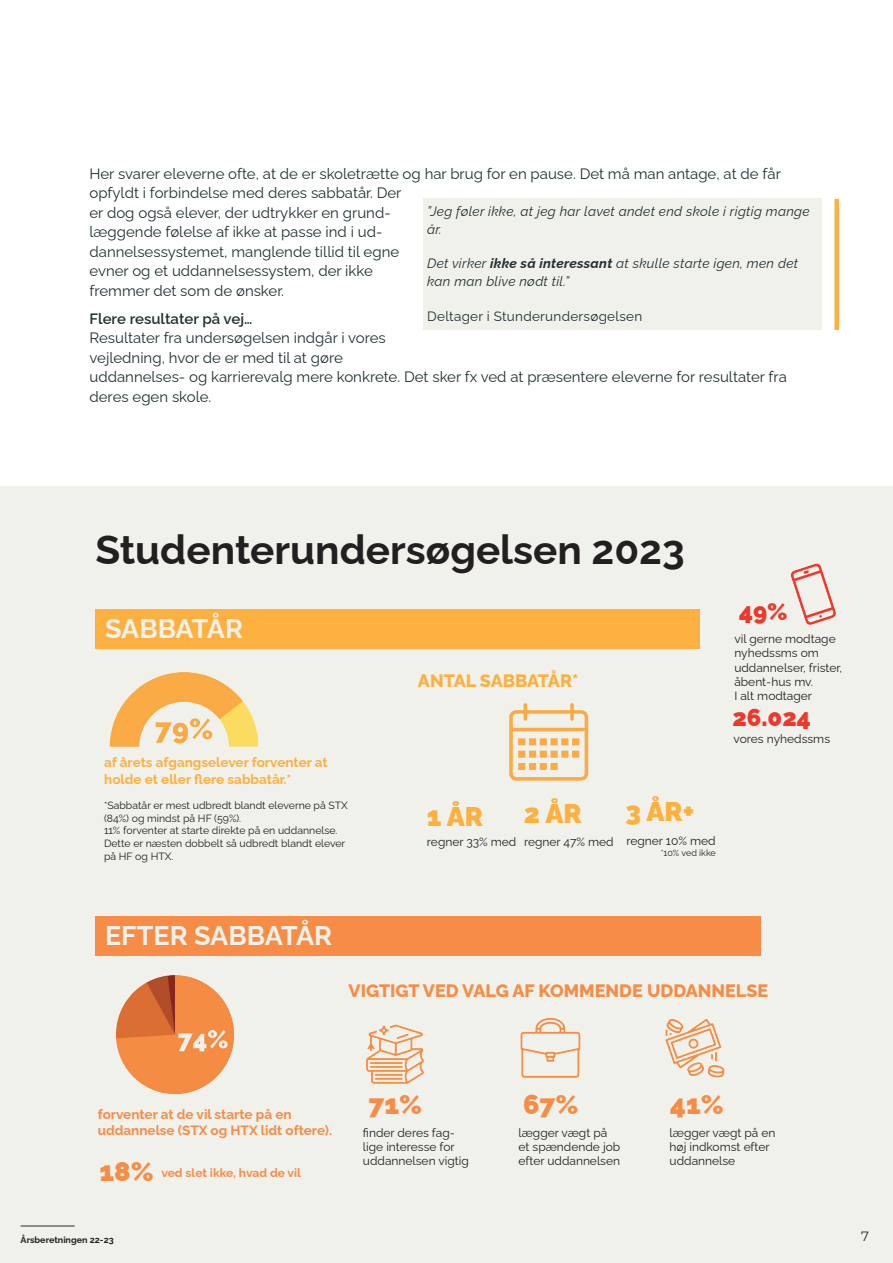
<style>
.page{position:relative;width:893px;height:1263px;background:#fff}
.page>*{position:absolute;margin:0;border:0;box-sizing:border-box;transform-origin:0 0}
.t1{font:700 40.5px "Raleway";color:#231f20}
.t2{font:700 27px "Raleway";color:#f1f1eb}
.t3{font:900 27px "Raleway";color:#f68c45}
.t4{font:900 27px "Raleway";color:#fbb03f}
.t5{font:900 24px "Raleway";color:#ee372d}
.t6{font:800 18px "Raleway";color:#f68c45}
.t7{font:800 18px "Raleway";color:#fbb03f}
.t8{font:15px/19.5px "Raleway";color:#203032}
.t9{font:600 15px "Raleway";color:#203032}
.t10{font:italic 13.5px/18px "Raleway";letter-spacing:.02em;color:#203032}
.t11{font:700 13.5px/16.2px "Raleway";color:#fbb03f}
.t12{font:700 13.5px/16.2px "Raleway";color:#f68c45}
.t13{font:13.5px "Raleway";letter-spacing:.02em;color:#203032}
.t14{font:13.5px "Montserrat";color:#203032}
.t15{font:12px/14.4px "Raleway";color:#231f20}
.t16{font:700 12px "Raleway";color:#f68c45}
.t17{font:10.5px/12.6px "Raleway";color:#231f20}
.t18{font:700 9px "Raleway";color:#231f20}
.t19{font:9px "Raleway";color:#231f20}
.s1{font-weight:700}
</style>
<div class="page">
<div style="left:1px;top:487px;width:892px;height:776px;background:#f1f1eb"></div>
<img style="left:520px;top:1017px;width:61px;height:61px">
<img style="left:366px;top:1024px;width:58px;height:60px">
<img style="left:665px;top:1019px;width:60px;height:59px">
<svg style="left:509px;top:703px;width:79px;height:78px"></svg>
<div style="left:95px;top:609px;width:605px;height:39px;background:#fbb03f"></div>
<div style="left:95px;top:916px;width:666px;height:40px;background:#f68c45"></div>
<hr style="left:21px;top:1226px;width:54px;height:1px;background:#203032">
<div style="left:423px;top:199px;width:398px;height:131px;background:#f1f1eb"></div>
<div style="left:834px;top:199px;width:5px;height:131px;background:#fbb03f"></div>
<img style="left:109px;top:672px;width:150px;height:75px">
<img style="left:115px;top:975px;width:120px;height:120px">
<svg style="left:791px;top:563px;width:45px;height:62px"></svg>
<p class="t8" style="left:90px;top:162px;width:693px">Her svarer eleverne ofte, at de er skoletrætte og har brug for en pause. Det må man antage, at de får opfyldt i forbindelse med deres sabbatår. Der<br>er dog også elever, der udtrykker en grund-<br>læggende følelse af ikke at passe ind i ud-<br>dannelsessystemet, manglende tillid til egne<br>evner og et uddannelsessystem, der ikke<br>fremmer det som de ønsker.</p>
<p class="t9" style="left:90px;top:306px;width:164px">Flere resultater på vej…</p>
<p class="t8" style="left:90px;top:326px;width:699px">Resultater fra undersøgelsen indgår i vores<br>vejledning, hvor de er med til at gøre<br>uddannelses- og karrierevalg mere konkrete. Det sker fx ved at præsentere eleverne for resultater fra deres egen skole.</p>
<p class="t10" style="left:427px;top:200px;width:384px">”Jeg føler ikke, at jeg har lavet andet end skole i rigtig mange år.</p>
<p class="t10" style="left:427px;top:253px;width:372px">Det virker <span class="s1">ikke så interessant</span> at skulle starte igen, men det kan man blive nødt til.”</p>
<p class="t13" style="left:427px;top:305px;width:217px">Deltager i Stunderundersøgelsen</p>
<h1 class="t1" style="left:95px;top:518px;width:591px">Studenterundersøgelsen 2023</h1>
<h2 class="t2" style="left:105px;top:607px;width:139px">SABBATÅR</h2>
<p class="t11" style="left:104px;top:753px;width:225px">af årets afgangselever forventer at holde et eller flere sabbatår.*</p>
<p class="t17" style="left:104px;top:798px;width:245px">*Sabbatår er mest udbredt blandt eleverne på STX (84%) og mindst på HF (59%).<br>11% forventer at starte direkte på en uddannelse.<br>Dette er næsten dobbelt så udbredt blandt elever på HF og HTX.</p>
<p class="t7" style="left:418px;top:666px;width:162px">ANTAL SABBATÅR*</p>
<h2 class="t4" style="left:427px;top:795px;width:58px">1 ÅR</h2>
<p class="t15" style="left:427px;top:833px;width:91px">regner 33% med</p>
<h2 class="t4" style="left:524px;top:792px;width:59px">2 ÅR</h2>
<p class="t15" style="left:524px;top:833px;width:91px">regner 47% med</p>
<h2 class="t4" style="left:626px;top:790px;width:70px">3 ÅR+</h2>
<p class="t15" style="left:626px;top:832px;width:91px">regner 10% med</p>
<p class="t19" style="left:661px;top:846px;width:57px">*10% ved ikke</p>
<h3 class="t5" style="left:739px;top:592px;width:50px">49%</h3>
<p class="t15" style="left:734px;top:630px;width:109px">vil gerne modtage nyhedssms om uddannelser, frister, åbent-hus mv.<br>I alt modtager</p>
<h3 class="t5" style="left:732px;top:698px;width:80px">26.024</h3>
<p class="t15" style="left:734px;top:730px;width:98px">vores nyhedssms</p>
<h2 class="t2" style="left:105px;top:914px;width:229px">EFTER SABBATÅR</h2>
<p class="t6" style="left:349px;top:976px;width:421px">VIGTIGT VED VALG AF KOMMENDE UDDANNELSE</p>
<p class="t12" style="left:98px;top:1105px;width:236px">forventer at de vil starte på en uddannelse (STX og HTX lidt oftere).</p>
<h2 class="t3" style="left:100px;top:1149px;width:56px">18%</h2>
<p class="t16" style="left:161px;top:1163px;width:141px">ved slet ikke, hvad de vil</p>
<h2 class="t3" style="left:368px;top:1082px;width:55px">71%</h2>
<h2 class="t3" style="left:523px;top:1082px;width:57px">67%</h2>
<h2 class="t3" style="left:670px;top:1082px;width:55px">41%</h2>
<p class="t15" style="left:363px;top:1124px;width:107px">finder deres fag&shy;lige interesse for uddannelsen vigtig</p>
<p class="t15" style="left:518px;top:1124px;width:103px">lægger vægt på et spændende job efter uddannelsen</p>
<p class="t15" style="left:670px;top:1124px;width:107px">lægger vægt på en høj indkomst efter uddannelse</p>
<p class="t18" style="left:21px;top:1232px;width:95px">Årsberetningen 22-23</p>
<p class="t14" style="left:861px;top:1227px;width:9px">7</p>
</div>
